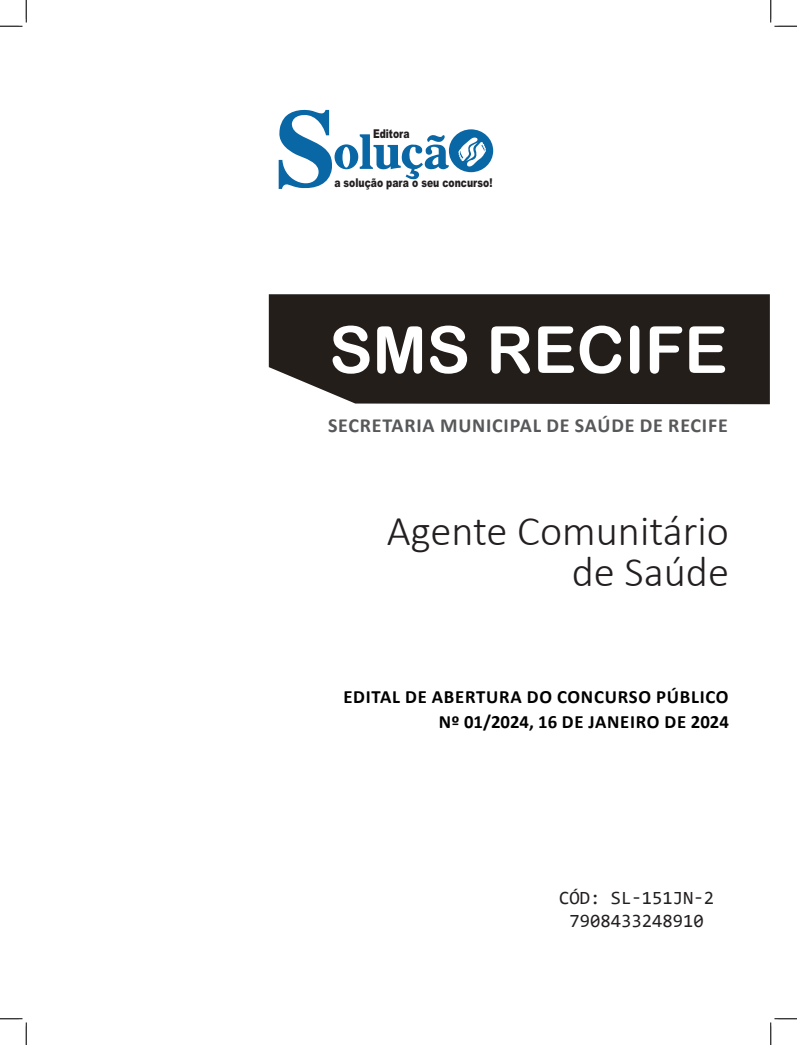
<style>
.page{position:relative;width:797px;height:1045px;background:#fff}
.page>*{position:absolute;margin:0;border:0;box-sizing:border-box;transform-origin:0 0}
.TÍTULO{font:65px "Arial Rounded MT Bold";color:#fff}
.CARGO{font:300 42.5px "Calibri";color:#231f20}
.SUBTÍTULO{font:700 20px "Calibri";letter-spacing:.04em;color:#57585a}
.EDITAL{font:700 18.75px "Calibri";letter-spacing:.04em;color:#000}
.SKU_CÓD{font:18.75px "Consolas";color:#231f20}
.EDITAL-2{font:700 18.75px "Calibri";letter-spacing:.015em;color:#000}
.t1{font:900 12.12px "Arial";color:#231f20;scale:.76 1}
</style>
<div class="page">
<div style="left:269px;top:294px;width:500px;height:110px;background:#241e1b"></div>
<svg style="left:279px;top:110px;width:214px;height:79px"></svg>
<svg style="left:0;top:0;width:27px;height:27px"></svg>
<svg style="left:0;top:1018px;width:27px;height:27px"></svg>
<svg style="left:770px;top:0;width:27px;height:27px"></svg>
<svg style="left:770px;top:1018px;width:27px;height:27px"></svg>
<p class="t1" style="left:373px;top:125px;width:50px">Editora</p>
<p class="t1" style="left:334px;top:174px;width:210px">a solução para o seu concurso!</p>
<p class="TÍTULO" style="left:329px;top:311px;width:400px">SMS RECIFE</p>
<p class="SUBTÍTULO" style="left:328px;top:411px;width:401px">SECRETARIA MUNICIPAL DE SAÚDE DE RECIFE</p>
<p class="CARGO" style="left:387px;top:504px;width:344px">Agente Comunitário</p>
<p class="CARGO" style="left:572px;top:545px;width:159px">de Saúde</p>
<p class="EDITAL" style="left:343px;top:683px;width:387px">EDITAL DE ABERTURA DO CONCURSO PÚBLICO</p>
<p class="EDITAL-2" style="left:439px;top:708px;width:291px">Nº 01/2024, 16 DE JANEIRO DE 2024</p>
<p class="SKU_CÓD" style="left:559px;top:885px;width:156px">CÓD: SL-151JN-2</p>
<p class="SKU_CÓD" style="left:569px;top:907px;width:136px">7908433248910</p>
</div>
